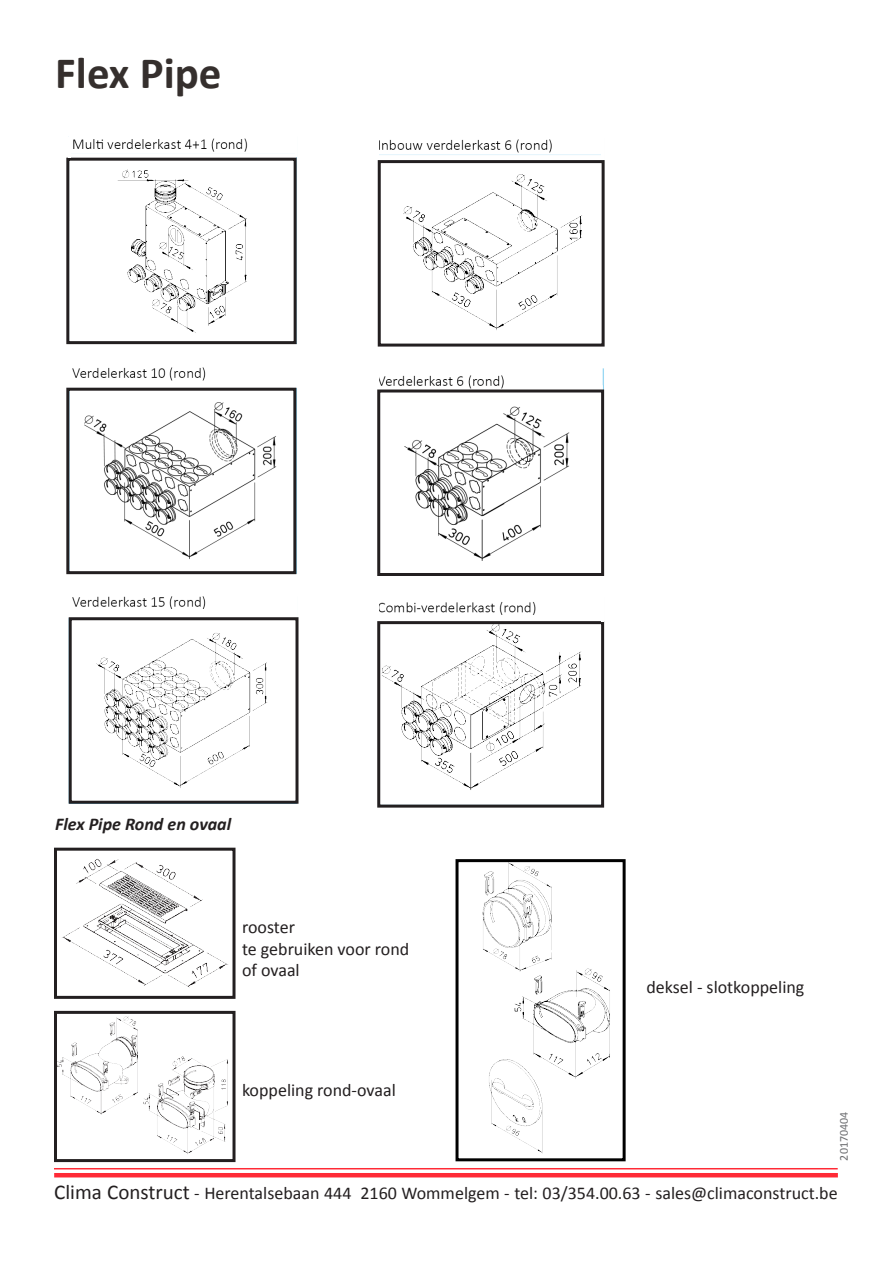
<style>
.page{position:relative;width:893px;height:1263px;background:#fff}
.page>*{position:absolute;margin:0;border:0;box-sizing:border-box;transform-origin:0 0}
.t1{font:700 45px "Calibri";color:#352f2d}
.t2{font:18px/21.6px "Calibri";color:#231f20}
.t3{font:italic 700 18px "Calibri";color:#231f20}
.t4{font:12px "Calibri";color:#6c6d70}
.s1{font-size:21px}
</style>
<div class="page">
<hr style="left:54px;top:1168px;width:784px;height:1px;background:#ff2a36">
<hr style="left:54px;top:1173px;width:784px;height:4px;background:#ff2a36">
<img style="left:66px;top:136px;width:233px;height:668px">
<img style="left:380px;top:139px;width:225px;height:669px">
<img style="left:62px;top:859px;width:166px;height:129px">
<div style="left:54px;top:848px;width:182px;height:151px;border:3px solid #231f20"></div>
<div style="left:54px;top:1011px;width:182px;height:151px;border:3px solid #231f20"></div>
<img style="left:58px;top:1016px;width:80px;height:99px">
<img style="left:143px;top:1040px;width:92px;height:118px">
<img style="left:482px;top:863px;width:128px;height:291px">
<div style="left:455px;top:859px;width:171px;height:302px;border:3px solid #000"></div>
<div style="left:66px;top:158px;width:231px;height:186px;border:3px solid #231f20"></div>
<div style="left:377px;top:389px;width:227px;height:187px;border:3px solid #231f20"></div>
<div style="left:377px;top:621px;width:227px;height:187px;border:3px solid #231f20"></div>
<hr style="left:68px;top:137px;width:3px;height:20px;background:#fff">
<hr style="left:295px;top:136px;width:2px;height:21px;background:#fff">
<hr style="left:70px;top:154px;width:227px;height:1px;background:#fff">
<hr style="left:69px;top:383px;width:227px;height:1px;background:#fff">
<hr style="left:68px;top:366px;width:2px;height:22px;background:#fff">
<hr style="left:295px;top:366px;width:3px;height:22px;background:#fff">
<hr style="left:68px;top:596px;width:2px;height:21px;background:#fff">
<hr style="left:295px;top:596px;width:2px;height:21px;background:#fff">
<div style="left:66px;top:388px;width:230px;height:186px;border:3px solid #231f20"></div>
<div style="left:69px;top:617px;width:229px;height:187px;border:3px solid #231f20"></div>
<div style="left:69px;top:609px;width:227px;height:6px;background:#fff"></div>
<hr style="left:602px;top:596px;width:2px;height:25px;background:#fff">
<hr style="left:602px;top:138px;width:2px;height:22px;background:#fff">
<div style="left:378px;top:160px;width:227px;height:187px;border:3px solid #231f20"></div>
<p class="t1" style="left:55px;top:41px;width:168px">Flex Pipe</p>
<p class="t3" style="left:55px;top:811px;width:177px">Flex Pipe Rond en ovaal</p>
<p class="t2" style="left:242px;top:916px;width:54px">rooster</p>
<p class="t2" style="left:242px;top:937px;width:169px">te gebruiken voor rond of ovaal</p>
<p class="t2" style="left:242px;top:1079px;width:155px">koppeling rond-ovaal</p>
<p class="t2" style="left:646px;top:976px;width:159px">deksel - slotkoppeling</p>
<p class="t4" style="left:836px;top:1160px;width:50px;rotate:-90deg">20170404</p>
<p class="t2" style="left:54px;top:1181px;width:785px"><span class="s1">Clima Construct</span> - Herentalsebaan 444 2160 Wommelgem - tel: 03/354.00.63 - sales@climaconstruct.be</p>
</div>
